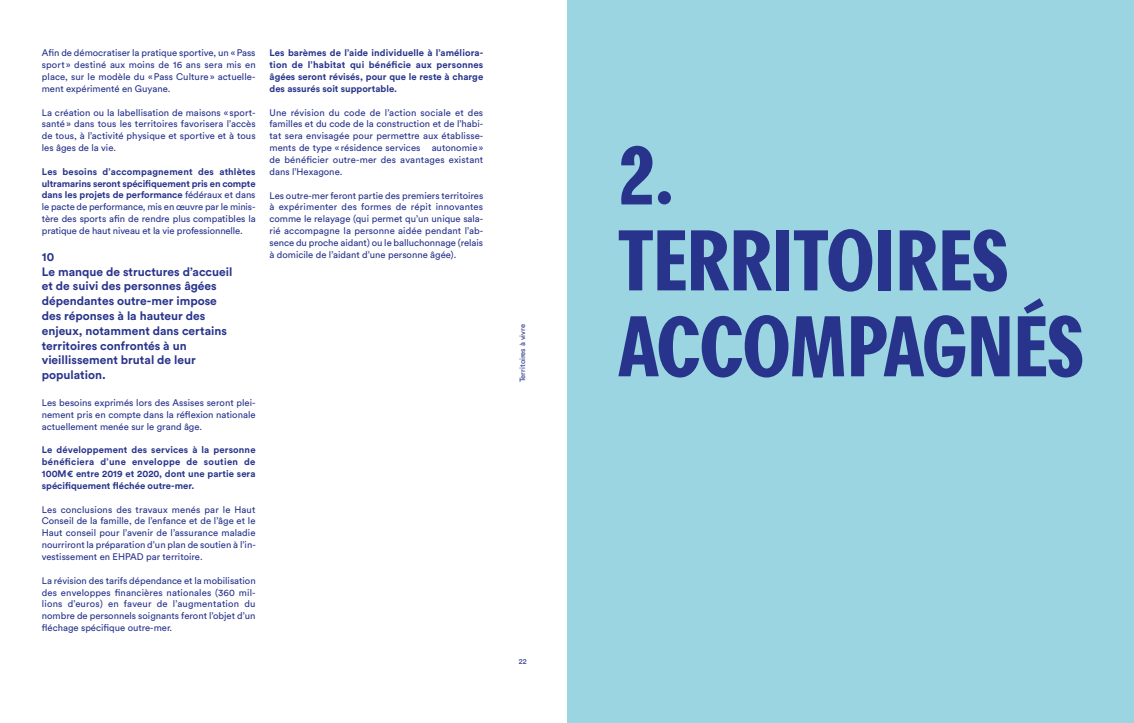
<style>
.page{position:relative;width:1134px;height:723px;background:#fff}
.page>*{position:absolute;margin:0;border:0;box-sizing:border-box;transform-origin:0 0}
.t1{font:83px/85.9px "Agipo Bold Cond";letter-spacing:-.02em;color:#28348b}
.t2{font:700 12px/14.8px "Circular Pro";color:#28348b}
.t3{font:9.5px/11.8px "Circular Pro";color:#28348b;text-align:justify}
.t4{font:700 9.5px/11.8px "Circular Pro";color:#28348b;text-align:justify}
.t5{font:7.5px "Circular Pro";color:#28348b}
.s1{font-weight:700}
</style>
<div class="page">
<div style="left:567px;top:0;width:567px;height:723px;background:#9bd5e2"></div>
<p class="t3" style="left:42px;top:47px;width:215px">Afin de démocratiser la pratique sportive, un «Pass sport » destiné aux moins de 16 ans sera mis en place, sur le modèle du «Pass Culture » actuelle&shy;ment expérimenté en Guyane.</p>
<p class="t3" style="left:42px;top:106px;width:215px">La création ou la labellisation de maisons « sport&shy;santé » dans tous les territoires favorisera l’accès de tous, à l’activité physique et sportive et à tous les âges de la vie.</p>
<p class="t3" style="left:42px;top:165px;width:215px"><span class="s1">Les besoins d’accompagnement des athlètes ultramarins seront spécifiquement pris en compte dans les projets de performance</span> fédéraux et dans le pacte de performance, mis en œuvre par le minis&shy;tère des sports afin de rendre plus compatibles la pratique de haut niveau et la vie professionnelle.</p>
<p class="t2" style="left:42px;top:249px;width:192px">10<br>Le manque de structures d’accueil et de suivi des personnes âgées dépendantes outre-mer impose des réponses à la hauteur des enjeux, notamment dans certains territoires confrontés à un vieillissement brutal de leur population.</p>
<p class="t3" style="left:42px;top:396px;width:215px">Les besoins exprimés lors des Assises seront plei&shy;nement pris en compte dans la réflexion nationale actuellement menée sur le grand âge.</p>
<p class="t4" style="left:42px;top:444px;width:215px">Le développement des services à la personne bénéficiera d’une enveloppe de soutien de 100M€ entre 2019 et 2020, dont une partie sera spécifiquement fléchée outre-mer.</p>
<p class="t3" style="left:42px;top:503px;width:215px">Les conclusions des travaux menés par le Haut Conseil de la famille, de l’enfance et de l’âge et le Haut conseil pour l’avenir de l’assurance maladie nourriront la préparation d’un plan de soutien à l’in&shy;vestissement en EHPAD par territoire.</p>
<p class="t3" style="left:42px;top:574px;width:215px">La révision des tarifs dépendance et la mobilisation des enveloppes financières nationales (360 mil&shy;lions d’euros) en faveur de l’augmentation du nombre de personnels soignants feront l’objet d’un fléchage spécifique outre-mer.</p>
<p class="t4" style="left:270px;top:47px;width:215px">Les barèmes de l’aide individuelle à l’améliora&shy;tion de l’habitat qui bénéficie aux personnes âgées seront révisés, pour que le reste à charge des assurés soit supportable.</p>
<p class="t3" style="left:270px;top:106px;width:215px">Une révision du code de l’action sociale et des familles et du code de la construction et de l’habi&shy;tat sera envisagée pour permettre aux établisse&shy;ments de type « résidence services autonomie» de bénéficier outre-mer des avantages existant dans l’Hexagone.</p>
<p class="t3" style="left:270px;top:189px;width:215px">Les outre-mer feront partie des premiers territoires à expérimenter des formes de répit innovantes comme le relayage (qui permet qu’un unique sala&shy;rié accompagne la personne aidée pendant l’ab&shy;sence du proche aidant) ou le balluchonnage (relais à domicile de l’aidant d’une personne âgée).</p>
<p class="t5" style="left:517px;top:382px;width:60px;rotate:-90deg">Territoires à vivre</p>
<p class="t5" style="left:519px;top:656px;width:9px">22</p>
<h1 class="t1" style="left:617px;top:125px;width:469px">2.<br>TERRITOIRES<br>ACCOMPAGNÉS</h1>
</div>
